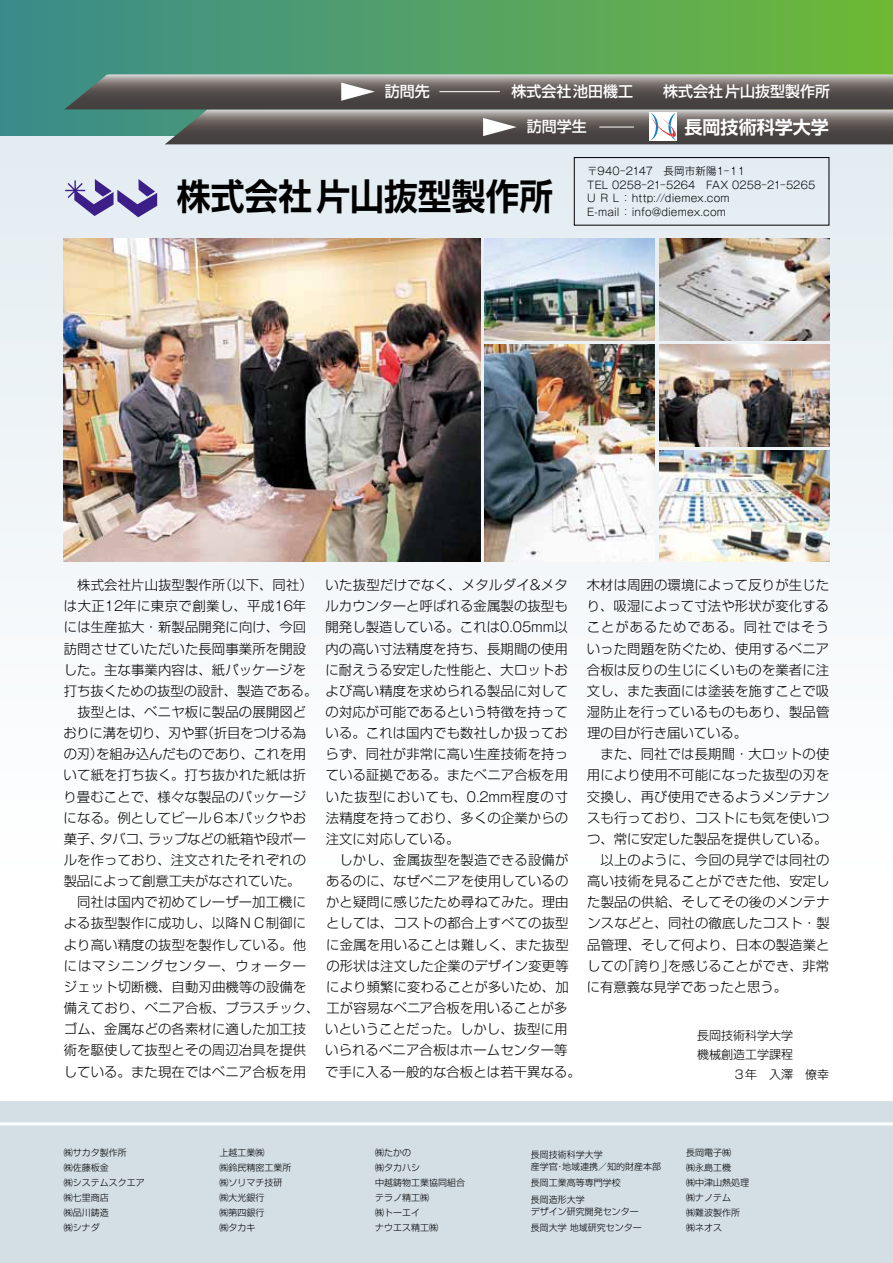
<style>
.page{position:relative;width:893px;height:1263px;background:#fff}
.page>*{position:absolute;margin:0;border:0;box-sizing:border-box;transform-origin:0 0}
.t1{font:700 36px "Shin Go Pro De";color:#000;scale:.94 1}
.t2{font:700 18px "Shin Go Pro De";color:#fff}
.t3{font:500 15px "Shin Go Pro";color:#fff}
.t4{font:300 13.35px/21.1px "Shin Go Pro";letter-spacing:.01em;color:#000;text-align:justify}
.t5{font:300 13.35px "Shin Go Pro";letter-spacing:-.015em;color:#000}
.t6{font:300 13.35px "Shin Go Pro";letter-spacing:.035em;color:#000}
.t7{font:300 13.35px "Shin Go Pro";letter-spacing:-.01em;color:#000}
.t8{font:300 13.35px "Shin Go Pro";letter-spacing:.075em;color:#000}
.t9{font:300 12px "Shin Go Pro";color:#000}
.t10{font:300 10.5px/13.5px "Gothic MB101 Pro";letter-spacing:.01em;color:#000}
.t11{font:300 9px/15px "Shin Go Pro";color:#000}
.s1{font-family:"Gothic MB101 Pro"}
</style>
<div class="page">
<svg style="left:0;top:136px;width:893px;height:456px"></svg>
<div style="left:0;top:0;width:893px;height:136px;background:linear-gradient(to right,#3a8b8f,#6eb939)"></div>
<svg style="left:65px;top:179px;width:92px;height:38px"></svg>
<svg style="left:64px;top:74px;width:829px;height:70px"></svg>
<div style="left:0;top:1101px;width:893px;height:162px;background:#d3dee5"></div>
<hr style="left:0;top:1122px;width:893px;height:3px;background:#fff">
<div style="left:574px;top:157px;width:255px;height:68px;border:1px solid #000"></div>
<img style="left:659px;top:238px;width:170px;height:102px">
<img style="left:485px;top:238px;width:170px;height:102px">
<img style="left:64px;top:238px;width:416px;height:323px">
<img style="left:659px;top:344px;width:170px;height:102px">
<img style="left:485px;top:344px;width:170px;height:217px">
<img style="left:659px;top:451px;width:170px;height:110px">
<p class="t3" style="left:385px;top:79px;width:46px">訪問先</p>
<p class="t3" style="left:511px;top:79px;width:320px">株式会社池田機工　　株式会社片山抜型製作所</p>
<p class="t3" style="left:527px;top:114px;width:61px">訪問学生</p>
<h2 class="t2" style="left:685px;top:112px;width:145px">長岡技術科学大学</h2>
<h1 class="t1" style="left:177px;top:167px;width:402px">株式会社片山抜型製作所</h1>
<p class="t10" style="left:587px;top:163px;width:230px">〒940－2147　長岡市新陽１－１１<br>TEL 0258－21－5264　FAX 0258－21－5265<br>U R L ： http://diemex.com<br>E-mail ： info@diemex.com</p>
<p class="t4" style="left:77px;top:573px;width:237px">株式会社片山抜型製作所（以下、同社）</p>
<p class="t6" style="left:64px;top:595px;width:244px">は大正<span class="s1">12</span>年に東京で創業し、平成<span class="s1">16</span>年</p>
<p class="t4" style="left:64px;top:615px;width:244px">には生産拡大・新製品開発に向け、今回</p>
<p class="t4" style="left:64px;top:636px;width:244px">訪問させていただいた長岡事業所を開設</p>
<p class="t4" style="left:64px;top:657px;width:244px">した。主な事業内容は、紙パッケージを</p>
<p class="t4" style="left:64px;top:678px;width:255px">打ち抜くための抜型の設計、製造である。</p>
<p class="t4" style="left:77px;top:700px;width:230px">抜型とは、ベニヤ板に製品の展開図ど</p>
<p class="t5" style="left:64px;top:722px;width:244px">おりに溝を切り、刃や罫（折目をつける為</p>
<p class="t5" style="left:64px;top:743px;width:244px">の刃）を組み込んだものであり、これを用</p>
<p class="t4" style="left:64px;top:763px;width:244px">いて紙を打ち抜く。打ち抜かれた紙は折</p>
<p class="t4" style="left:64px;top:784px;width:244px">り畳むことで、様々な製品のパッケージ</p>
<p class="t4" style="left:64px;top:805px;width:244px">になる。例としてビール６本パックやお</p>
<p class="t7" style="left:64px;top:828px;width:244px">菓子、タバコ、ラップなどの紙箱や段ボー</p>
<p class="t4" style="left:64px;top:848px;width:244px">ルを作っており、注文されたそれぞれの</p>
<p class="t5" style="left:64px;top:870px;width:238px">製品によって創意工夫がなされていた。</p>
<p class="t4" style="left:77px;top:890px;width:230px">同社は国内で初めてレーザー加工機に</p>
<p class="t4" style="left:64px;top:911px;width:244px">よる抜型製作に成功し、以降ＮＣ制御に</p>
<p class="t4" style="left:64px;top:932px;width:244px">より高い精度の抜型を製作している。他</p>
<p class="t8" style="left:64px;top:955px;width:244px">にはマシニングセンター、ウォーター</p>
<p class="t4" style="left:64px;top:975px;width:244px">ジェット切断機、自動刃曲機等の設備を</p>
<p class="t4" style="left:64px;top:996px;width:257px">備えており、ベニア合板、プラスチック、</p>
<p class="t4" style="left:64px;top:1017px;width:244px">ゴム、金属などの各素材に適した加工技</p>
<p class="t4" style="left:64px;top:1038px;width:244px">術を駆使して抜型とその周辺冶具を提供</p>
<p class="t4" style="left:64px;top:1059px;width:244px">している。また現在ではベニア合板を用</p>
<p class="t4" style="left:325px;top:573px;width:244px">いた抜型だけでなく、メタルダイ<span class="s1">&amp;</span>メタルカウンターと呼ばれる金属製の抜型も開発し製造している。これは<span class="s1">0.05mm</span>以内の高い寸法精度を持ち、長期間の使用に耐えうる安定した性能と、大ロットおよび高い精度を求められる製品に対しての対応が可能であるという特徴を持っている。これは国内でも数社しか扱っておらず、同社が非常に高い生産技術を持っている証拠である。またベニア合板を用いた抜型においても、<span class="s1">0.2mm</span>程度の寸法精度を持っており、多くの企業からの注文に対応している。</p>
<p class="t4" style="left:325px;top:848px;width:257px;text-align:left;text-indent:14px">しかし、金属抜型を製造できる設備があるのに、なぜベニアを使用しているのかと疑問に感じたため尋ねてみた。理由としては、コストの都合上すべての抜型に金属を用いることは難しく、また抜型の形状は注文した企業のデザイン変更等により頻繁に変わることが多いため、加工が容易なベニア合板を用いることが多いということだった。しかし、抜型に用いられるベニア合板はホームセンター等で手に入る一般的な合板とは若干異なる。</p>
<p class="t4" style="left:587px;top:573px;width:244px">木材は周囲の環境によって反りが生じたり、吸湿によって寸法や形状が変化することがあるためである。同社ではそういった問題を防ぐため、使用するベニア合板は反りの生じにくいものを業者に注文し、また表面には塗装を施すことで吸湿防止を行っているものもあり、製品管理の目が行き届いている。</p>
<p class="t4" style="left:600px;top:742px;width:230px">また、同社では長期間・大ロットの使</p>
<p class="t4" style="left:587px;top:763px;width:244px">用により使用不可能になった抜型の刃を</p>
<p class="t4" style="left:587px;top:784px;width:244px">交換し、再び使用できるようメンテナン</p>
<p class="t4" style="left:587px;top:805px;width:244px">スも行っており、コストにも気を使いつ</p>
<p class="t4" style="left:587px;top:826px;width:242px">つ、常に安定した製品を提供している。</p>
<p class="t4" style="left:601px;top:848px;width:230px">以上のように、今回の見学では同社の</p>
<p class="t4" style="left:587px;top:869px;width:244px">高い技術を見ることができた他、安定し</p>
<p class="t4" style="left:587px;top:890px;width:244px">た製品の供給、そしてその後のメンテナ</p>
<p class="t4" style="left:587px;top:911px;width:244px">ンスなどと、同社の徹底したコスト・製</p>
<p class="t4" style="left:587px;top:932px;width:244px">品管理、そして何より、日本の製造業と</p>
<p class="t4" style="left:587px;top:953px;width:243px">しての「誇り」を感じることができ、非常</p>
<p class="t4" style="left:587px;top:975px;width:202px">に有意義な見学であったと思う。</p>
<p class="t9" style="left:697px;top:1025px;width:97px">長岡技術科学大学</p>
<p class="t9" style="left:697px;top:1045px;width:97px">機械創造工学課程</p>
<p class="t9" style="left:733px;top:1064px;width:97px">３年 入澤 僚幸</p>
<p class="t11" style="left:64px;top:1144px;width:82px">㈱サカタ製作所<br>㈱佐藤板金<br>㈱システムスクエア㈱七里商店<br>㈱品川鋳造<br>㈱シナダ</p>
<p class="t11" style="left:219px;top:1144px;width:73px">上越工業㈱<br>㈱鈴民精密工業所㈱ソリマチ技研㈱大光銀行<br>㈱第四銀行<br>㈱タカキ</p>
<p class="t11" style="left:375px;top:1144px;width:92px">㈱たかの<br>㈱タカハシ<br>中越鋳物工業協同組合テラノ精工㈱<br>㈱トーエイ<br>ナウエス精工㈱</p>
<p class="t11" style="left:531px;top:1147px;width:132px;line-height:12px">長岡技術科学大学<br>産学官・地域連携／知的財産本部</p>
<p class="t11" style="left:531px;top:1173px;width:91px;line-height:16.5px">長岡工業高等専門学校長岡造形大学</p>
<p class="t11" style="left:531px;top:1202px;width:112px;line-height:16.5px">デザイン研究開発センター長岡大学 地域研究センター</p>
<p class="t11" style="left:686px;top:1144px;width:64px">長岡電子㈱<br>㈱永島工機<br>㈱中津山熱処理㈱ナノテム<br>㈱難波製作所㈱ネオス</p>
</div>
